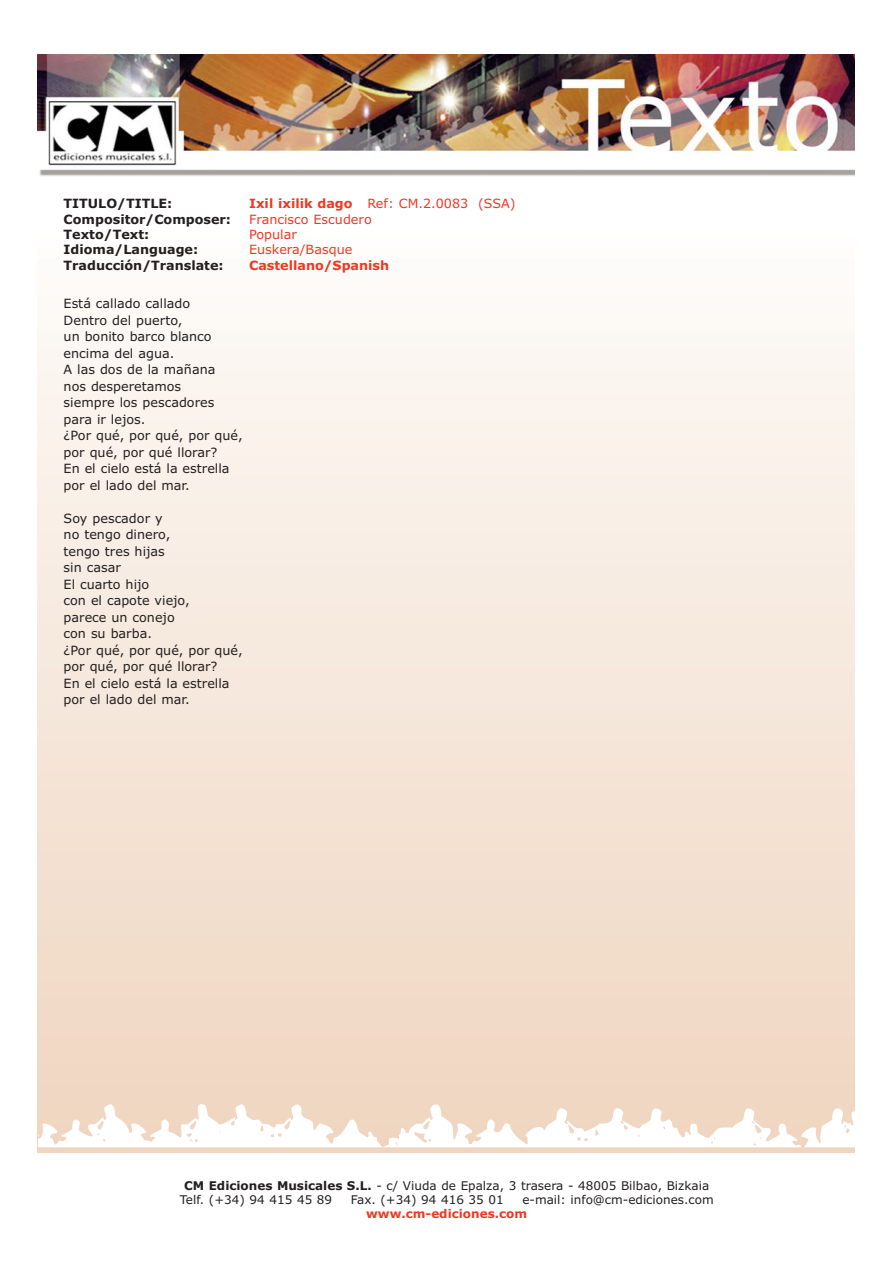
<style>
.page{position:relative;width:893px;height:1263px;background:#fff}
.page>*{position:absolute;margin:0;border:0;box-sizing:border-box;transform-origin:0 0}
.t1{font:12.75px/16.5px "Verdana";color:#231f20}
.t2{font:700 12.75px "Verdana";color:#231f20}
.t3{font:12.75px "Verdana";color:#ef3824}
.t4{font:700 12.75px "Verdana";color:#ef3824}
.t5{font:12px/14.4px "Verdana";color:#231f20}
.t6{font:700 12px "Verdana";color:#ef3824}
.s1{font-weight:700}
</style>
<div class="page">
<img style="left:38px;top:54px;width:816px;height:122px">
<div style="left:38px;top:223px;width:816px;height:929px;background:linear-gradient(to bottom,#fdfaf8,#f0d8c4)"></div>
<img style="left:38px;top:1100px;width:763px;height:47px">
<p class="t2" style="left:64px;top:199px;width:110px">TITULO/TITLE:</p>
<p class="t3" style="left:249px;top:199px;width:268px"><span class="s1">Ixil ixilik dago</span> Ref: CM.2.0083 (SSA)</p>
<p class="t2" style="left:64px;top:214px;width:169px">Compositor/Composer:</p>
<p class="t3" style="left:249px;top:214px;width:124px">Francisco Escudero</p>
<p class="t2" style="left:64px;top:229px;width:87px">Texto/Text:</p>
<p class="t3" style="left:249px;top:229px;width:49px">Popular</p>
<p class="t2" style="left:64px;top:245px;width:136px">Idioma/Language:</p>
<p class="t3" style="left:249px;top:245px;width:105px">Euskera/Basque</p>
<p class="t2" style="left:64px;top:260px;width:161px">Traducción/Translate:</p>
<p class="t4" style="left:249px;top:260px;width:142px">Castellano/Spanish</p>
<p class="t1" style="left:64px;top:297px;width:181px">Está callado callado<br>Dentro del puerto,<br>un bonito barco blanco encima del agua.<br>A las dos de la mañana<br>nos desperetamos<br>siempre los pescadores para ir lejos.<br>¿Por qué, por qué, por qué, por qué, por qué llorar?<br>En el cielo está la estrella por el lado del mar.</p>
<p class="t1" style="left:64px;top:511px;width:181px">Soy pescador y<br>no tengo dinero,<br>tengo tres hijas<br>sin casar<br>El cuarto hijo<br>con el capote viejo,<br>parece un conejo<br>con su barba.<br>¿Por qué, por qué, por qué, por qué, por qué llorar?<br>En el cielo está la estrella por el lado del mar.</p>
<p class="t5" style="left:180px;top:1179px;width:531px;text-indent:4px"><span class="s1">CM Ediciones Musicales S.L.</span> - c/ Viuda de Epalza, 3 trasera - 48005 Bilbao, Bizkaia<br>Telf. (+34) 94 415 45 89</p>
<p class="t5" style="left:351px;top:1193px;width:154px">Fax. (+34) 94 416 35 01</p>
<p class="t5" style="left:522px;top:1193px;width:193px">e-mail: info@cm-ediciones.com</p>
<p class="t6" style="left:366px;top:1209px;width:162px">www.cm-ediciones.com</p>
</div>
